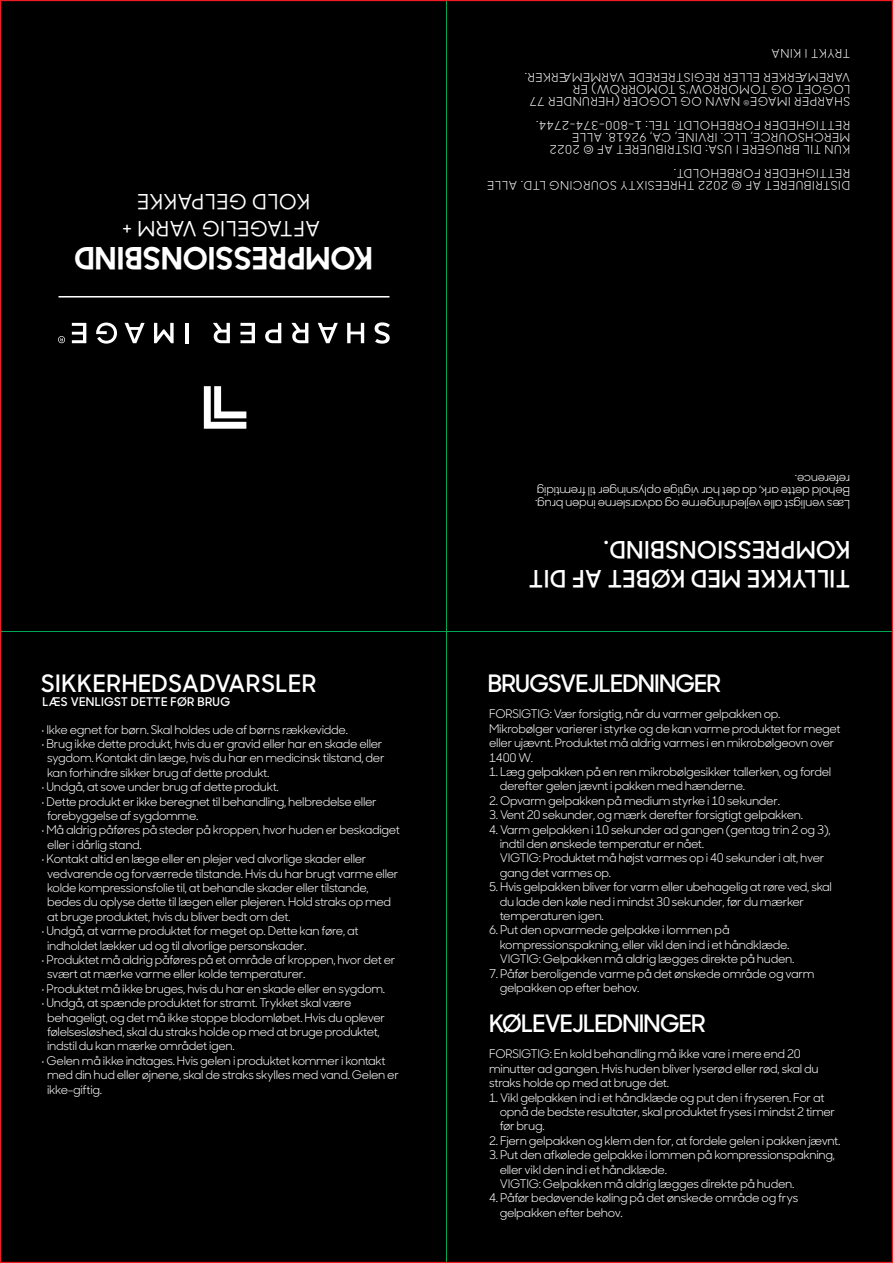
<style>
.page{position:relative;width:893px;height:1263px;background:#000}
.page>*{position:absolute;margin:0;border:0;box-sizing:border-box;transform-origin:0 0}
.t1{font:700 30.75px "Sharp Sans No 1";letter-spacing:.025em;color:#fff}
.t2{font:600 24px/28.8px "Sharp Sans No 1";letter-spacing:.025em;color:#fff}
.t3{font:600 24px "Sharp Sans No 1";letter-spacing:-.03em;color:#fff}
.t4{font:500 21px/27px "Sharp Sans No 1";letter-spacing:.025em;color:#fff;text-align:center}
.t5{font:12px/14.4px "Sharp Sans No 1";letter-spacing:-.025em;color:#fff}
.t6{font:12px/12px "Sharp Sans No 1";letter-spacing:.05em;color:#fff}
.t7{font:600 12px "Sharp Sans No 1";letter-spacing:.025em;color:#fff}
</style>
<div class="page">
<h3 class="t4" style="left:320px;top:243px;width:199px;rotate:-180deg">AFTAGELIG VARM +<br>KOLD GELPAKKE</h3>
<h1 class="t1" style="left:372px;top:283px;width:299px;rotate:-180deg">KOMPRESSIONSBIND</h1>
<h2 class="t2" style="left:41px;top:667px;width:277px">SIKKERHEDSADVARSLER</h2>
<p class="t7" style="left:43px;top:693px;width:189px">LÆS VENLIGST DETTE FØR BRUG</p>
<p class="t5" style="left:41px;top:721px;width:308px">• Ikke egnet for børn. Skal holdes ude af børns rækkevidde.</p>
<p class="t5" style="left:47px;top:735px;width:339px;text-indent:-6px">• Brug ikke dette produkt, hvis du er gravid eller har en skade eller sygdom. Kontakt din læge, hvis du har en medicinsk tilstand, der kan forhindre sikker brug af dette produkt.</p>
<p class="t5" style="left:41px;top:779px;width:239px">• Undgå, at sove under brug af dette produkt.</p>
<p class="t5" style="left:47px;top:793px;width:331px;text-indent:-6px">• Dette produkt er ikke beregnet til behandling, helbredelse eller forebyggelse af sygdomme.</p>
<p class="t5" style="left:47px;top:822px;width:354px;text-indent:-6px">• Må aldrig påføres på steder på kroppen, hvor huden er beskadiget eller i dårlig stand.</p>
<p class="t5" style="left:47px;top:851px;width:353px;text-indent:-6px">• Kontakt altid en læge eller en plejer ved alvorlige skader eller vedvarende og forværrede tilstande. Hvis du har brugt varme eller kolde kompressionsfolie til, at behandle skader eller tilstande, bedes du oplyse dette til lægen eller plejeren. Hold straks op med at bruge produktet, hvis du bliver bedt om det.</p>
<p class="t5" style="left:47px;top:923px;width:313px;text-indent:-6px">• Undgå, at varme produktet for meget op. Dette kan føre, at indholdet lækker ud og til alvorlige personskader.</p>
<p class="t5" style="left:47px;top:951px;width:350px;text-indent:-6px">• Produktet må aldrig påføres på et område af kroppen, hvor det er svært at mærke varme eller kolde temperaturer.</p>
<p class="t5" style="left:41px;top:980px;width:346px">• Produktet må ikke bruges, hvis du har en skade eller en sygdom.</p>
<p class="t5" style="left:47px;top:995px;width:339px;text-indent:-6px">• Undgå, at spænde produktet for stramt. Trykket skal være behageligt, og det må ikke stoppe blodomløbet. Hvis du oplever følelsesløshed, skal du straks holde op med at bruge produktet, indstil du kan mærke området igen.</p>
<p class="t5" style="left:47px;top:1052px;width:353px;text-indent:-6px">• Gelen må ikke indtages. Hvis gelen i produktet kommer i kontakt med din hud eller øjnene, skal de straks skylles med vand. Gelen er ikke-giftig.</p>
<p class="t6" style="left:850px;top:60px;width:80px;rotate:-180deg">TRYKT I KINA</p>
<p class="t6" style="left:850px;top:108px;width:327px;rotate:-180deg">SHARPER IMAGE<sup>®</sup> NAVN OG LOGOER (HERUNDER 77<br>LOGOET OG TOMORROW'S TOMORROW) ER<br>VAREMÆRKER ELLER REGISTREREDE VARMEMÆRKER.</p>
<p class="t6" style="left:850px;top:156px;width:315px;rotate:-180deg">KUN TIL BRUGERE I USA: DISTRIBUERET AF © 2022<br>MERCHSOURCE, LLC. IRVINE, CA, 92618. ALLE<br>RETTIGHEDER FORBEHOLDT. TEL: 1-800-374-2744.</p>
<p class="t6" style="left:850px;top:192px;width:364px;rotate:-180deg">DISTRIBUERET AF © 2022 THREESIXTY SOURCING LTD. ALLE<br>RETTIGHEDER FORBEHOLDT.</p>
<p class="t5" style="left:850px;top:511px;width:316px;line-height:12.5px;rotate:-180deg">Læs venligst alle vejledningerne og advarslerne inden brug.<br>Behold dette ark, da det har vigtige oplysninger til fremtidig reference.</p>
<h2 class="t2" style="left:850px;top:595px;width:323px;rotate:-180deg">TILLYKKE MED KØBET AF DIT<br>KOMPRESSIONSBIND.</h2>
<h2 class="t3" style="left:488px;top:665px;width:235px">BRUGSVEJLEDNINGER</h2>
<p class="t5" style="left:489px;top:706px;width:353px">FORSIGTIG: Vær forsigtig, når du varmer gelpakken op.<br>Mikrobølger varierer i styrke og de kan varme produktet for meget eller ujævnt. Produktet må aldrig varmes i en mikrobølgeovn over 1400 W.</p>
<p class="t5" style="left:500px;top:763px;width:333px;text-indent:-10px">1. Læg gelpakken på en ren mikrobølgesikker tallerken, og fordel derefter gelen jævnt i pakken med hænderne.</p>
<p class="t5" style="left:489px;top:792px;width:292px">2. Opvarm gelpakken på medium styrke i 10 sekunder.</p>
<p class="t5" style="left:489px;top:807px;width:315px">3. Vent 20 sekunder, og mærk derefter forsigtigt gelpakken.</p>
<p class="t5" style="left:500px;top:821px;width:333px;text-indent:-10px">4. Varm gelpakken i 10 sekunder ad gangen (gentag trin 2 og 3), indtil den ønskede temperatur er nået.<br>VIGTIG: Produktet må højst varmes op i 40 sekunder i alt, hver gang det varmes op.</p>
<p class="t5" style="left:500px;top:879px;width:334px;text-indent:-10px">5. Hvis gelpakken bliver for varm eller ubehagelig at røre ved, skal du lade den køle ned i mindst 30 sekunder, før du mærker temperaturen igen.</p>
<p class="t5" style="left:500px;top:922px;width:296px;text-indent:-10px">6. Put den opvarmede gelpakke i lommen på kompressionspakning, eller vikl den ind i et håndklæde.<br>VIGTIG: Gelpakken må aldrig lægges direkte på huden.</p>
<p class="t5" style="left:500px;top:965px;width:316px;text-indent:-10px">7. Påfør beroligende varme på det ønskede område og varm gelpakken op efter behov.</p>
<h2 class="t3" style="left:489px;top:1005px;width:218px">KØLEVEJLEDNINGER</h2>
<p class="t5" style="left:489px;top:1046px;width:331px">FORSIGTIG: En kold behandling må ikke vare i mere end 20 minutter ad gangen. Hvis huden bliver lyserød eller rød, skal du straks holde op med at bruge det.</p>
<p class="t5" style="left:500px;top:1089px;width:337px;text-indent:-10px">1. Vikl gelpakken ind i et håndklæde og put den i fryseren. For at opnå de bedste resultater, skal produktet fryses i mindst 2 timer før brug.</p>
<p class="t5" style="left:489px;top:1132px;width:353px">2. Fjern gelpakken og klem den for, at fordele gelen i pakken jævnt.</p>
<p class="t5" style="left:500px;top:1147px;width:337px;text-indent:-10px">3. Put den afkølede gelpakke i lommen på kompressionspakning, eller vikl den ind i et håndklæde.<br>VIGTIG: Gelpakken må aldrig lægges direkte på huden.</p>
<p class="t5" style="left:500px;top:1190px;width:300px;text-indent:-10px">4. Påfør bedøvende køling på det ønskede område og frys gelpakken efter behov.</p>
</div>
